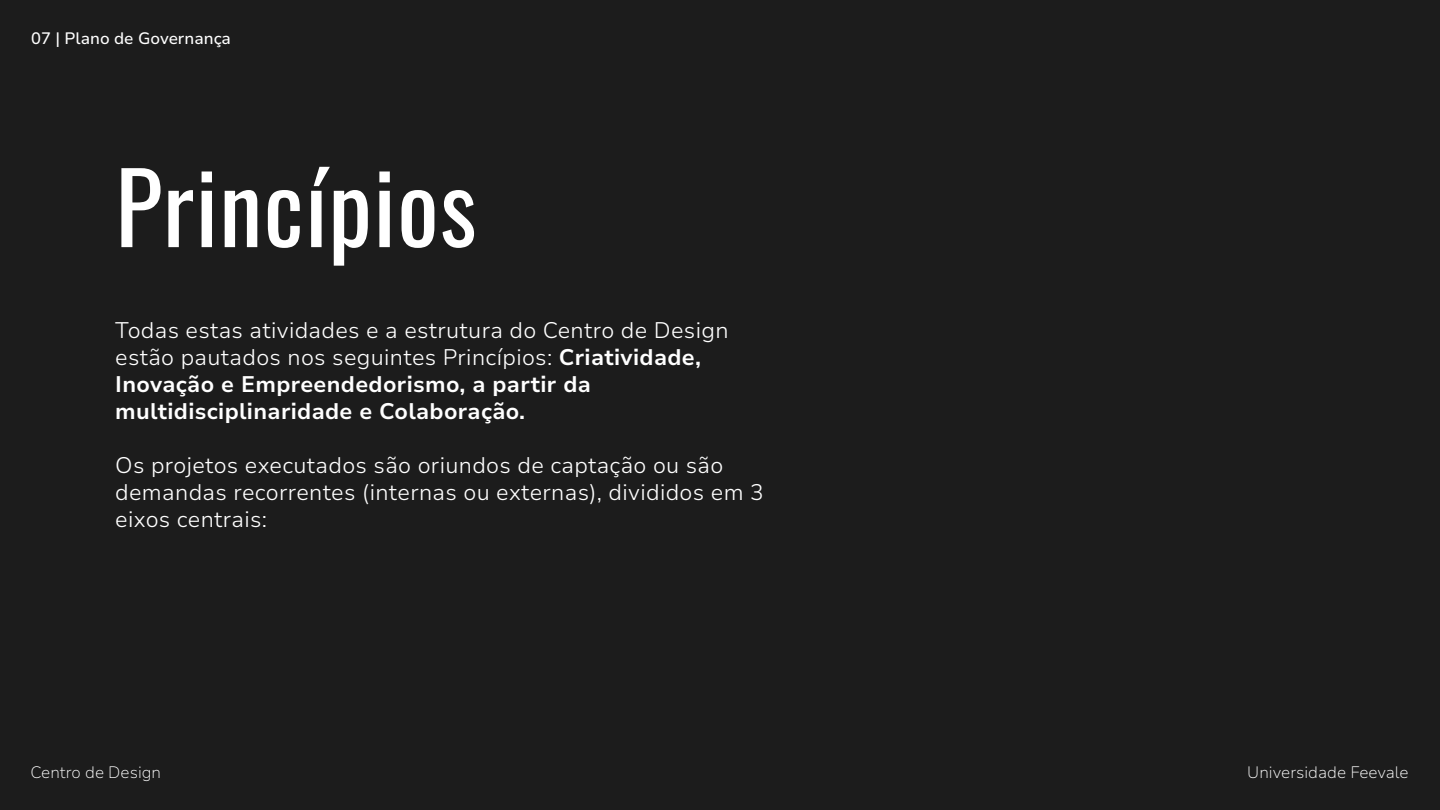
<style>
.page{position:relative;width:1440px;height:810px;background:#1c1c1c}
.page>*{position:absolute;margin:0;border:0;box-sizing:border-box;transform-origin:0 0}
.t1{font:97.5px "Oswald";letter-spacing:.015em;color:#fff}
.t2{font:300 22.5px/27px "Nunito Sans 10 pt";letter-spacing:.015em;color:#fff}
.t3{font:200 16.5px "Nunito Sans 10 pt";color:#fff}
.t4{font:500 16.5px "Nunito Sans 10 pt";color:#fff}
.s1{font-weight:700}
</style>
<div class="page">
<p class="t4" style="left:31px;top:27px;width:201px">07 | Plano de Governança</p>
<h1 class="t1" style="left:115px;top:121px;width:363px">Princípios</h1>
<p class="t2" style="left:115px;top:316px;width:615px">Todas estas atividades e a estrutura do Centro de Design estão pautados nos seguintes Princípios: <span class="s1">Criatividade, Inovação e Empreendedorismo, a partir da multidisciplinaridade e Colaboração.</span></p>
<p class="t2" style="left:115px;top:451px;width:650px">Os projetos executados são oriundos de captação ou são demandas recorrentes (internas ou externas), divididos em 3 eixos centrais:</p>
<p class="t3" style="left:31px;top:761px;width:132px">Centro de Design</p>
<p class="t3" style="left:1247px;top:761px;width:163px">Universidade Feevale</p>
</div>
